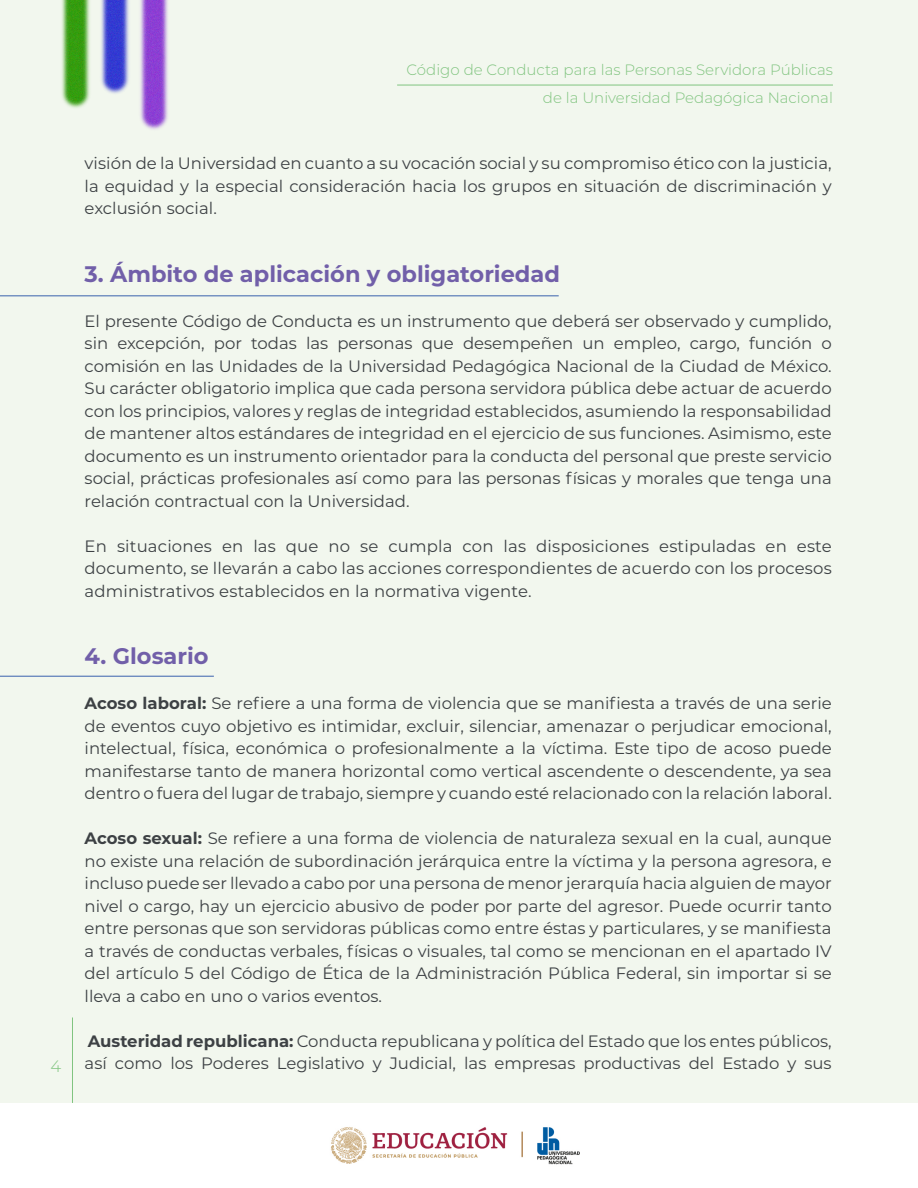
<style>
.page{position:relative;width:918px;height:1188px;background:#fff}
.page>*{position:absolute;margin:0;border:0;box-sizing:border-box;transform-origin:0 0}
.t1{font:700 22.5px "Montserrat";color:#715fa9}
.t2{font:16.5px/22.5px "Montserrat";color:#3d4144;text-align:justify}
.t3{font:300 16.5px "Montserrat";color:#81c480}
.t4{font:300 15px/28.5px "Montserrat";color:#81c480;text-align:right}
.s1{font-weight:700}
</style>
<div class="page">
<div style="left:0;top:0;width:918px;height:1103px;background:#f2f7ee"></div>
<hr style="left:397px;top:85px;width:436px;height:1px;background:#81c480">
<img style="left:331px;top:1127px;width:249px;height:38px">
<img style="left:61px;top:0;width:107px;height:130px">
<hr style="left:72px;top:1017px;width:1px;height:86px;background:#81c480">
<hr style="left:0;top:295px;width:559px;height:1px;background:#3a61ad">
<hr style="left:0;top:676px;width:214px;height:1px;background:#3a61ad">
<p class="t3" style="left:51px;top:1055px;width:12px">4</p>
<p class="t4" style="left:407px;top:55px;width:428px">Código de Conducta para las Personas Servidora Públicas de la Universidad Pedagógica Nacional</p>
<p class="t2" style="left:85px;top:151px;width:749px">visión de la Universidad en cuanto a su vocación social y su compromiso ético con la justicia, la equidad y la especial consideración hacia los grupos en situación de discriminación y exclusión social.</p>
<p class="t1" style="left:85px;top:257px;width:477px">3. Ámbito de aplicación y obligatoriedad</p>
<p class="t2" style="left:85px;top:309px;width:749px">El presente Código de Conducta es un instrumento que deberá ser observado y cumplido, sin excepción, por todas las personas que desempeñen un empleo, cargo, función o comisión en las Unidades de la Universidad Pedagógica Nacional de la Ciudad de México.<br>Su carácter obligatorio implica que cada persona servidora pública debe actuar de acuerdo con los principios, valores y reglas de integridad establecidos, asumiendo la responsabilidad de mantener altos estándares de integridad en el ejercicio de sus funciones. Asimismo, este documento es un instrumento orientador para la conducta del personal que preste servicio social, prácticas profesionales así como para las personas físicas y morales que tenga una relación contractual con la Universidad.</p>
<p class="t2" style="left:85px;top:534px;width:749px">En situaciones en las que no se cumpla con las disposiciones estipuladas en este documento, se llevarán a cabo las acciones correspondientes de acuerdo con los procesos administrativos establecidos en la normativa vigente.</p>
<p class="t1" style="left:85px;top:640px;width:126px">4. Glosario</p>
<p class="t2" style="left:85px;top:691px;width:749px"><span class="s1">Acoso laboral:</span> Se refiere a una forma de violencia que se manifiesta a través de una serie de eventos cuyo objetivo es intimidar, excluir, silenciar, amenazar o perjudicar emocional, intelectual, física, económica o profesionalmente a la víctima. Este tipo de acoso puede manifestarse tanto de manera horizontal como vertical ascendente o descendente, ya sea dentro o fuera del lugar de trabajo, siempre y cuando esté relacionado con la relación laboral.</p>
<p class="t2" style="left:85px;top:826px;width:749px"><span class="s1">Acoso sexual:</span> Se refiere a una forma de violencia de naturaleza sexual en la cual, aunque no existe una relación de subordinación jerárquica entre la víctima y la persona agresora, e incluso puede ser llevado a cabo por una persona de menor jerarquía hacia alguien de mayor nivel o cargo, hay un ejercicio abusivo de poder por parte del agresor. Puede ocurrir tanto entre personas que son servidoras públicas como entre éstas y particulares, y se manifiesta a través de conductas verbales, físicas o visuales, tal como se mencionan en el apartado IV del artículo 5 del Código de Ética de la Administración Pública Federal, sin importar si se lleva a cabo en uno o varios eventos.</p>
<p class="t2" style="left:85px;top:1029px;width:749px"><span class="s1">Austeridad republicana:</span> Conducta republicana y política del Estado que los entes públicos, así como los Poderes Legislativo y Judicial, las empresas productivas del Estado y sus</p>
</div>
